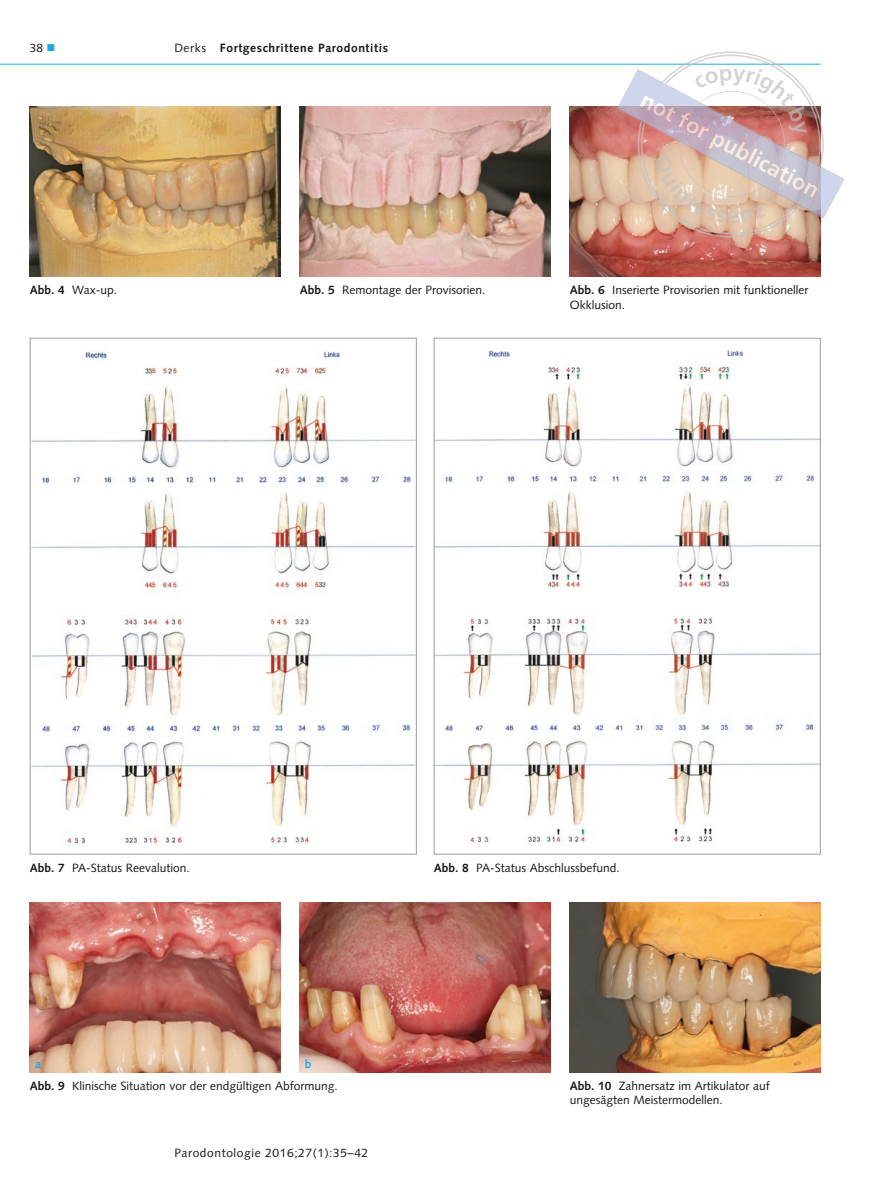
<style>
.page{position:relative;width:893px;height:1191px;background:#fff}
.page>*{position:absolute;margin:0;border:0;box-sizing:border-box;transform-origin:0 0}
.t1{font:12px/14.4px "Syntax LT Std";color:#171615}
.t2{font:700 12px "Syntax LT Std";letter-spacing:.05em;color:#171615}
.t3{font:12px "Syntax LT Std";letter-spacing:.05em;color:#171615}
.t4{font:700 12px "Syntax LT Std";color:#20a9e5}
.s1{color:#20a9e5}
.s2{font-weight:400}
.s3{font-weight:700}
</style>
<div class="page">
<hr style="left:0;top:64px;width:821px;height:1px;background:#20a9e5">
<img style="left:32px;top:351px;width:383px;height:495px">
<img style="left:436px;top:350px;width:383px;height:493px">
<img style="left:30px;top:902px;width:251px;height:170px">
<img style="left:300px;top:902px;width:251px;height:170px">
<img style="left:570px;top:902px;width:251px;height:170px">
<img style="left:30px;top:107px;width:251px;height:170px">
<img style="left:300px;top:107px;width:251px;height:170px">
<img style="left:570px;top:107px;width:251px;height:170px">
<svg style="left:617px;top:51px;width:227px;height:186px"></svg>
<p class="t1" style="left:30px;top:40px;width:27px">38 <span class="s1">■</span></p>
<p class="t2" style="left:174px;top:41px;width:215px"><span class="s2">Derks</span> Fortgeschrittene Parodontitis</p>
<p class="t1" style="left:30px;top:283px;width:89px"><span class="s3">Abb. 4</span> Wax-up.</p>
<p class="t1" style="left:300px;top:283px;width:187px"><span class="s3">Abb. 5</span> Remontage der Provisorien.</p>
<p class="t1" style="left:570px;top:283px;width:240px"><span class="s3">Abb. 6</span> Inserierte Provisorien mit funktioneller<br>Okklusion.</p>
<p class="t1" style="left:30px;top:860px;width:162px"><span class="s3">Abb. 7</span> PA-Status Reevalution.</p>
<p class="t1" style="left:434px;top:860px;width:188px"><span class="s3">Abb. 8</span> PA-Status Abschlussbefund.</p>
<p class="t4" style="left:35px;top:1057px;width:7px">a</p>
<p class="t4" style="left:305px;top:1057px;width:8px">b</p>
<p class="t1" style="left:30px;top:1078px;width:310px"><span class="s3">Abb. 9</span> Klinische Situation vor der endgültigen Abformung.</p>
<p class="t1" style="left:570px;top:1078px;width:202px"><span class="s3">Abb. 10</span> Zahnersatz im Artikulator auf ungesägten Meistermodellen.</p>
<p class="t3" style="left:174px;top:1146px;width:195px">Parodontologie 2016;27(1):35–42</p>
</div>
